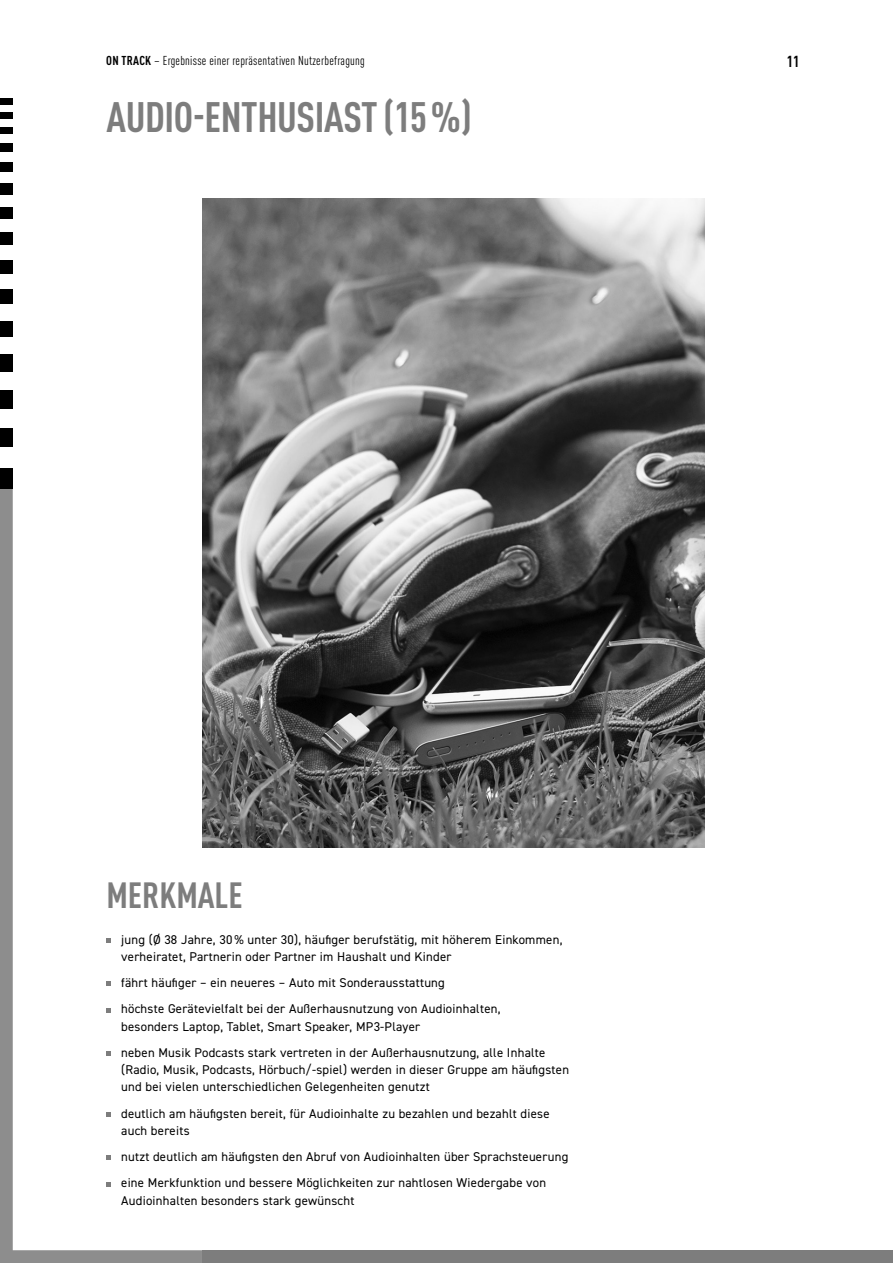
<style>
.page{position:relative;width:893px;height:1263px;background:#fff}
.page>*{position:absolute;margin:0;border:0;box-sizing:border-box;transform-origin:0 0}
.t1{font:700 condensed 42px "DINOT";letter-spacing:-.01em;color:#7d7d7d}
.t2{font:700 condensed 36px "DINOT";color:#7d7d7d}
.t3{font:700 condensed 15.75px "DINOT";color:#000}
.t4{font:12.75px/17.2px "DIN2014";letter-spacing:.02em;color:#000}
.t5{font:condensed 12.75px "DINOT";letter-spacing:.02em;color:#000}
.s1{font-weight:700}
</style>
<div class="page">
<svg style="left:0;top:489px;width:202px;height:774px"></svg>
<div style="left:202px;top:1250px;width:691px;height:13px;background:#7d7d7d"></div>
<div style="left:0;top:468px;width:13px;height:21px;background:#000"></div>
<div style="left:0;top:98px;width:13px;height:7px;background:#000"></div>
<div style="left:0;top:112px;width:13px;height:7px;background:#000"></div>
<div style="left:0;top:127px;width:13px;height:8px;background:#000"></div>
<div style="left:0;top:144px;width:13px;height:9px;background:#000"></div>
<div style="left:0;top:163px;width:13px;height:10px;background:#000"></div>
<div style="left:0;top:184px;width:13px;height:11px;background:#000"></div>
<div style="left:0;top:207px;width:13px;height:12px;background:#000"></div>
<div style="left:0;top:232px;width:13px;height:14px;background:#000"></div>
<div style="left:0;top:260px;width:13px;height:14px;background:#000"></div>
<div style="left:0;top:289px;width:13px;height:16px;background:#000"></div>
<div style="left:0;top:321px;width:13px;height:16px;background:#000"></div>
<div style="left:0;top:355px;width:13px;height:17px;background:#000"></div>
<div style="left:0;top:390px;width:13px;height:19px;background:#000"></div>
<div style="left:0;top:428px;width:13px;height:20px;background:#000"></div>
<img style="left:203px;top:198px;width:501px;height:649px">
<svg style="left:106px;top:938px;width:5px;height:4px"></svg>
<svg style="left:106px;top:982px;width:5px;height:4px"></svg>
<svg style="left:106px;top:1008px;width:5px;height:4px"></svg>
<svg style="left:106px;top:1051px;width:5px;height:5px"></svg>
<svg style="left:106px;top:1112px;width:5px;height:4px"></svg>
<svg style="left:106px;top:1156px;width:5px;height:4px"></svg>
<svg style="left:106px;top:1182px;width:5px;height:4px"></svg>
<p class="t5" style="left:106px;top:52px;width:260px"><span class="s1">ON TRACK</span> – Ergebnisse einer repräsentativen Nutzerbefragung</p>
<p class="t3" style="left:787px;top:50px;width:14px">11</p>
<h1 class="t1" style="left:107px;top:86px;width:367px">AUDIO-ENTHUSIAST (15%)</h1>
<h2 class="t2" style="left:106px;top:868px;width:138px">MERKMALE</h2>
<p class="t4" style="left:121px;top:930px;width:443px">jung (Ø 38 Jahre, 30 % unter 30), häufiger berufstätig, mit höherem Einkommen, verheiratet, Partnerin oder Partner im Haushalt und Kinder</p>
<p class="t4" style="left:121px;top:969px;width:381px;line-height:26.2px">fährt häufiger – ein neueres – Auto mit Sonderausstattung<br>höchste Gerätevielfalt bei der Außerhausnutzung von Audioinhalten,</p>
<p class="t4" style="left:121px;top:1013px;width:426px;line-height:26.2px">besonders Laptop, Tablet, Smart Speaker, MP3-Player<br>neben Musik Podcasts stark vertreten in der Außerhausnutzung, alle Inhalte</p>
<p class="t4" style="left:121px;top:1061px;width:449px">(Radio, Musik, Podcasts, Hörbuch/-spiel) werden in dieser Gruppe am häufigsten und bei vielen unterschiedlichen Gelegenheiten genutzt</p>
<p class="t4" style="left:121px;top:1104px;width:430px">deutlich am häufigsten bereit, für Audioinhalte zu bezahlen und bezahlt diese auch bereits</p>
<p class="t4" style="left:121px;top:1143px;width:449px;line-height:26.2px">nutzt deutlich am häufigsten den Abruf von Audioinhalten über Sprachsteuerung eine Merkfunktion und bessere Möglichkeiten zur nahtlosen Wiedergabe von</p>
<p class="t4" style="left:121px;top:1191px;width:235px">Audioinhalten besonders stark gewünscht</p>
</div>
